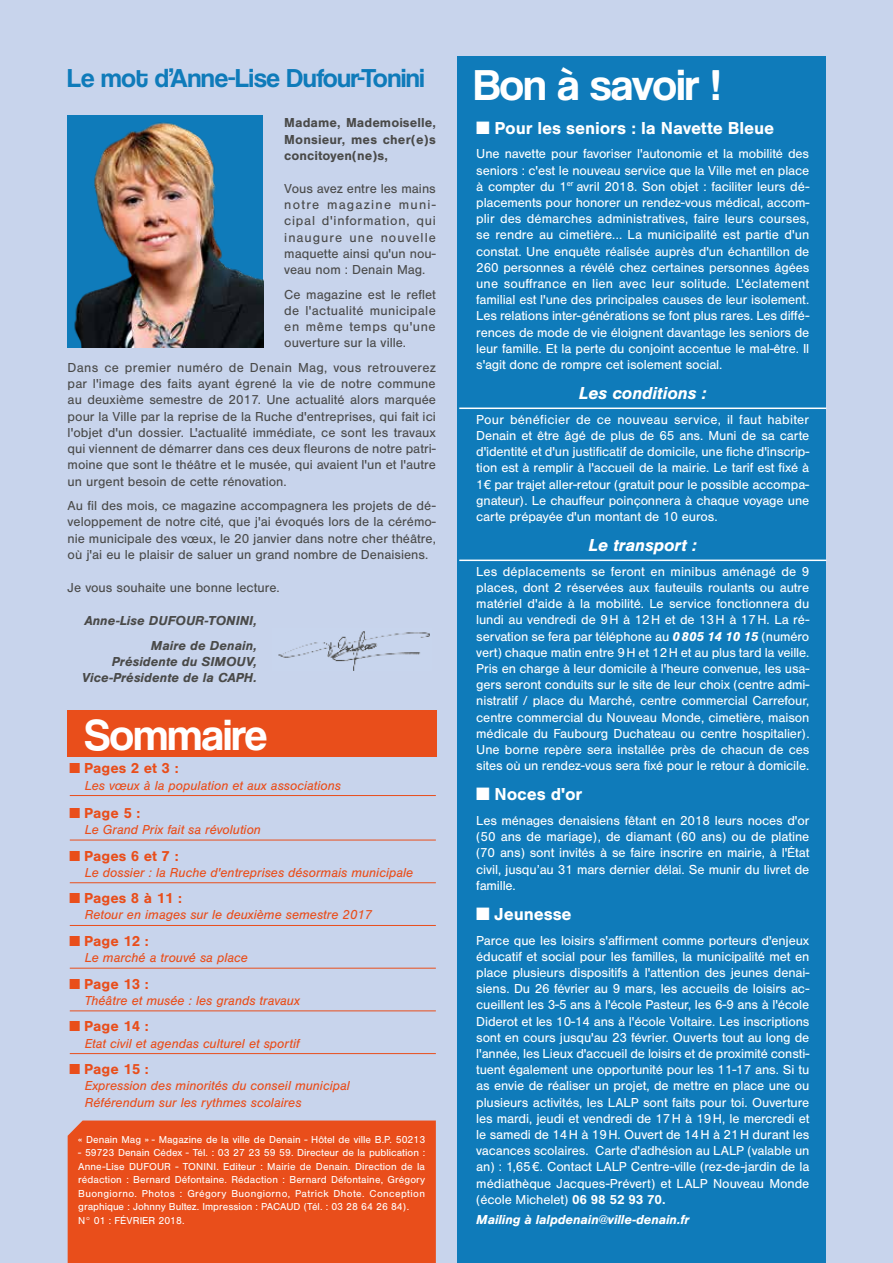
<style>
.page{position:relative;width:893px;height:1263px;background:#c8d4ec}
.page>*{position:absolute;margin:0;border:0;box-sizing:border-box;transform-origin:0 0}
.t1{font:45px "Coolvetica Rg";color:#fff}
.t2{font:27px "Coolvetica Rg";color:#0f7bba}
.t3{font:700 18px "Nimbus San";letter-spacing:-.01em;color:#fff}
.t4{font:italic 700 18px "Nimbus San";letter-spacing:-.01em;color:#fff}
.t5{font:700 15px "Nimbus San";letter-spacing:-.005em;color:#e94e1b}
.t6{font:13.5px/16.2px "Nimbus San";letter-spacing:-.01em;color:#fff;text-align:justify}
.t7{font:13.5px/16.2px "Nimbus San";color:#4a4a49;text-align:justify}
.t8{font:italic 13.5px/16.2px "Nimbus San";color:#e94e1b}
.t9{font:italic 700 13.5px/24.8px "Nimbus San";color:#4a4a49;text-align:right}
.t10{font:700 13.5px/16.2px "Nimbus San";color:#4a4a49;text-align:justify}
.t11{font:italic 700 13.5px "Nimbus San";letter-spacing:-.01em;color:#fff}
.t12{font:10.5px/13.5px "Nimbus San";letter-spacing:.01em;color:#fff}
.s1{font-weight:700;font-style:italic}
.s2{font-weight:700}
</style>
<div class="page">
<div style="left:457px;top:56px;width:368px;height:1207px;background:#0f7bba"></div>
<div style="left:68px;top:1120px;width:368px;height:143px;background:#e94e1b"></div>
<hr style="left:459px;top:407px;width:367px;height:2px;background:#fff">
<hr style="left:459px;top:560px;width:367px;height:1px;background:#fff">
<div style="left:68px;top:710px;width:369px;height:46px;background:#e94e1b"></div>
<hr style="left:70px;top:795px;width:366px;height:1px;background:#e94e1b">
<hr style="left:70px;top:840px;width:366px;height:1px;background:#e94e1b">
<hr style="left:70px;top:882px;width:366px;height:1px;background:#e94e1b">
<hr style="left:70px;top:925px;width:366px;height:1px;background:#e94e1b">
<hr style="left:70px;top:968px;width:366px;height:1px;background:#e94e1b">
<hr style="left:70px;top:1010px;width:366px;height:1px;background:#e94e1b">
<hr style="left:70px;top:1053px;width:366px;height:1px;background:#e94e1b">
<img style="left:68px;top:115px;width:195px;height:233px">
<img style="left:278px;top:631px;width:152px;height:40px">
<h2 class="t2" style="left:68px;top:62px;width:359px">Le mot d’Anne-Lise Dufour-Tonini</h2>
<p class="t10" style="left:284px;top:115px;width:153px">Madame, Mademoiselle, Monsieur, mes cher(e)s concitoyen(ne)s,</p>
<p class="t7" style="left:284px;top:181px;width:153px">Vous avez entre les mains notre magazine muni&shy;cipal d'information, qui inaugure une nouvelle maquette ainsi qu'un nou&shy;veau nom : Denain Mag.</p>
<p class="t7" style="left:284px;top:286px;width:153px">Ce magazine est le reflet de l'actualité municipale en même temps qu'une ouverture sur la ville.</p>
<p class="t7" style="left:68px;top:360px;width:370px">Dans ce premier numéro de Denain Mag, vous retrouverez par l'image des faits ayant égrené la vie de notre commune au deuxième semestre de 2017. Une actualité alors marquée pour la Ville par la reprise de la Ruche d'entreprises, qui fait ici l'objet d'un dossier. L'actualité immédiate, ce sont les travaux qui viennent de démarrer dans ces deux fleurons de notre patri&shy;moine que sont le théâtre et le musée, qui avaient l'un et l'autre un urgent besoin de cette rénovation.</p>
<p class="t7" style="left:68px;top:498px;width:370px">Au fil des mois, ce magazine accompagnera les projets de dé&shy;veloppement de notre cité, que j'ai évoqués lors de la cérémo&shy;nie municipale des vœux, le 20 janvier dans notre cher théâtre, où j'ai eu le plaisir de saluer un grand nombre de Denaisiens.</p>
<p class="t7" style="left:68px;top:580px;width:214px">Je vous souhaite une bonne lecture.</p>
<p class="t9" style="left:84px;top:608px;width:174px">Anne-Lise DUFOUR-TONINI,<br>Maire de Denain,</p>
<p class="t9" style="left:82px;top:653px;width:176px;line-height:16.2px">Présidente du SIMOUV,<br>Vice-Présidente de la CAPH.</p>
<h1 class="t1" style="left:85px;top:709px;width:184px">Sommaire</h1>
<p class="t5" style="left:70px;top:760px;width:110px">■ Pages 2 et 3 :</p>
<p class="t8" style="left:85px;top:777px;width:258px">Les vœux à la population et aux associations</p>
<p class="t5" style="left:70px;top:804px;width:72px">■ Page 5 :</p>
<p class="t8" style="left:85px;top:821px;width:178px">Le Grand Prix fait sa révolution</p>
<p class="t5" style="left:70px;top:847px;width:110px">■ Pages 6 et 7 :</p>
<p class="t8" style="left:85px;top:864px;width:330px">Le dossier : la Ruche d'entreprises désormais municipale</p>
<p class="t5" style="left:70px;top:890px;width:114px">■ Pages 8 à 11 :</p>
<p class="t8" style="left:85px;top:907px;width:289px">Retour en images sur le deuxième semestre 2017</p>
<p class="t5" style="left:70px;top:932px;width:81px">■ Page 12 :</p>
<p class="t8" style="left:85px;top:950px;width:165px">Le marché a trouvé sa place</p>
<p class="t5" style="left:70px;top:975px;width:81px">■ Page 13 :</p>
<p class="t8" style="left:85px;top:992px;width:217px">Théâtre et musée : les grands travaux</p>
<p class="t5" style="left:70px;top:1018px;width:81px">■ Page 14 :</p>
<p class="t8" style="left:85px;top:1035px;width:216px">Etat civil et agendas culturel et sportif</p>
<p class="t5" style="left:70px;top:1061px;width:81px">■ Page 15 :</p>
<p class="t8" style="left:85px;top:1078px;width:267px">Expression des minorités du conseil municipal<br>Référendum sur les rythmes scolaires</p>
<p class="t12" style="left:78px;top:1132px;width:348px">« Denain Mag » - Magazine de la ville de Denain - Hôtel de ville B.P. 50213</p>
<p class="t12" style="left:78px;top:1146px;width:348px">- 59723 Denain Cédex - Tél. : 03 27 23 59 59. Directeur de la publication :<br>Anne-Lise DUFOUR - TONINI. Editeur : Mairie de Denain. Direction de la rédaction : Bernard Défontaine. Rédaction : Bernard Défontaine, Grégory Buongiorno. Photos : Grégory Buongiorno, Patrick Dhote. Conception graphique : Johnny Bultez. Impression : PACAUD (Tél. : 03 28 64 26 84).<br>N° 01 : FÉVRIER 2018.</p>
<h1 class="t1" style="left:474px;top:58px;width:249px">Bon à savoir !</h1>
<h3 class="t3" style="left:476px;top:118px;width:299px">■ Pour les seniors : la Navette Bleue</h3>
<p class="t6" style="left:476px;top:146px;width:335px">Une navette pour favoriser l'autonomie et la mobilité des seniors : c'est le nouveau service que la Ville met en place à compter du 1<sup>er</sup> avril 2018. Son objet : faciliter leurs dé&shy;placements pour honorer un rendez-vous médical, accom&shy;plir des démarches administratives, faire leurs courses, se rendre au cimetière... La municipalité est partie d'un constat. Une enquête réalisée auprès d'un échantillon de 260 personnes a révélé chez certaines personnes âgées une souffrance en lien avec leur solitude. L'éclatement familial est l'une des principales causes de leur isolement.<br>Les relations inter-générations se font plus rares. Les diffé&shy;rences de mode de vie éloignent davantage les seniors de leur famille. Et la perte du conjoint accentue le mal-être. Il s'agit donc de rompre cet isolement social.</p>
<h3 class="t4" style="left:579px;top:382px;width:129px">Les conditions :</h3>
<p class="t6" style="left:476px;top:411px;width:335px">Pour bénéficier de ce nouveau service, il faut habiter Denain et être âgé de plus de 65 ans. Muni de sa carte d'identité et d'un justificatif de domicile, une fiche d'inscrip&shy;tion est à remplir à l'accueil de la mairie. Le tarif est fixé à 1€ par trajet aller-retour (gratuit pour le possible accompa&shy;gnateur). Le chauffeur poinçonnera à chaque voyage une carte prépayée d'un montant de 10 euros.</p>
<h3 class="t4" style="left:589px;top:534px;width:110px">Le transport :</h3>
<p class="t6" style="left:476px;top:563px;width:335px">Les déplacements se feront en minibus aménagé de 9 places, dont 2 réservées aux fauteuils roulants ou autre matériel d'aide à la mobilité. Le service fonctionnera du lundi au vendredi de 9H à 12H et de 13H à 17H. La ré&shy;servation se fera par téléphone au <span class="s1">0805 14 10 15</span> (numéro vert) chaque matin entre 9H et 12H et au plus tard la veille.<br>Pris en charge à leur domicile à l'heure convenue, les usa&shy;gers seront conduits sur le site de leur choix (centre admi&shy;nistratif / place du Marché, centre commercial Carrefour, centre commercial du Nouveau Monde, cimetière, maison médicale du Faubourg Duchateau ou centre hospitalier).<br>Une borne repère sera installée près de chacun de ces sites où un rendez-vous sera fixé pour le retour à domicile.</p>
<h3 class="t3" style="left:476px;top:784px;width:108px">■ Noces d'or</h3>
<p class="t6" style="left:476px;top:813px;width:335px">Les ménages denaisiens fêtant en 2018 leurs noces d'or (50 ans de mariage), de diamant (60 ans) ou de platine (70 ans) sont invités à se faire inscrire en mairie, à l'État civil, jusqu’au 31 mars dernier délai. Se munir du livret de famille.</p>
<h3 class="t3" style="left:476px;top:904px;width:97px">■ Jeunesse</h3>
<p class="t6" style="left:476px;top:932px;width:335px">Parce que les loisirs s'affirment comme porteurs d'enjeux éducatif et social pour les familles, la municipalité met en place plusieurs dispositifs à l'attention des jeunes denai&shy;siens. Du 26 février au 9 mars, les accueils de loisirs ac&shy;cueillent les 3-5 ans à l'école Pasteur, les 6-9 ans à l'école Diderot et les 10-14 ans à l'école Voltaire. Les inscriptions sont en cours jusqu'au 23 février. Ouverts tout au long de l'année, les Lieux d'accueil de loisirs et de proximité consti&shy;tuent également une opportunité pour les 11-17 ans. Si tu as envie de réaliser un projet, de mettre en place une ou plusieurs activités, les LALP sont faits pour toi. Ouverture les mardi, jeudi et vendredi de 17H à 19H, le mercredi et le samedi de 14H à 19H. Ouvert de 14H à 21H durant les vacances scolaires. Carte d'adhésion au LALP (valable un an) : 1,65€. Contact LALP Centre-ville (rez-de-jardin de la médiathèque Jacques-Prévert) et LALP Nouveau Monde (école Michelet) <span class="s2">06 98 52 93 70.</span></p>
<p class="t11" style="left:476px;top:1212px;width:215px">Mailing à lalpdenain@ville-denain.fr</p>
</div>
